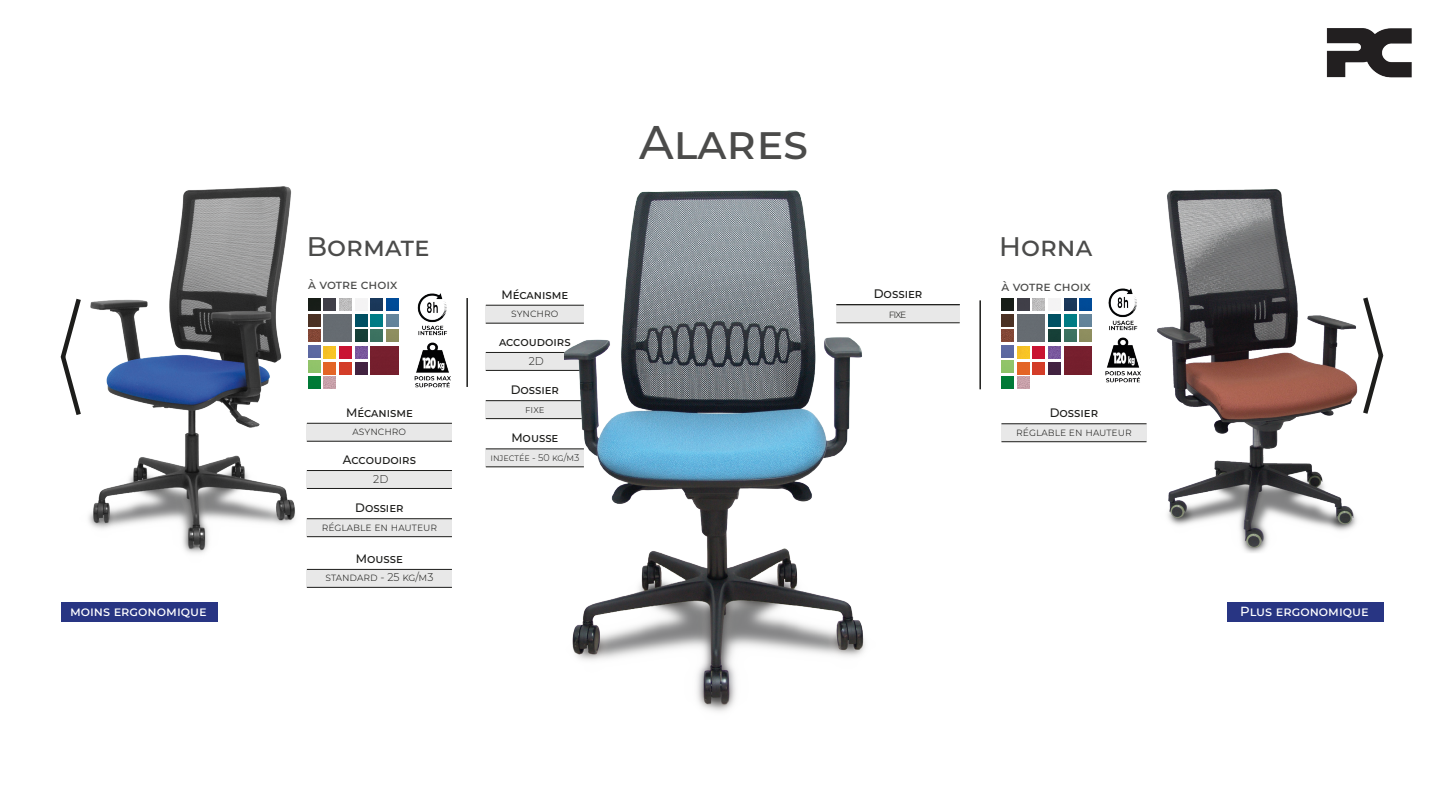
<style>
.page{position:relative;width:1440px;height:810px;background:#fff}
.page>*{position:absolute;margin:0;border:0;box-sizing:border-box;transform-origin:0 0}
.t1{font:100 47.25px "Montserrat";color:#4b4b4a}
.t2{font:100 26.85px "Montserrat";color:#4b4b4a}
.t3{font:100 13.2px "Montserrat";color:#fff}
.t4{font:100 12.75px "Montserrat";color:#4b4b4a}
.t5{font:100 12.3px "Montserrat";color:#1d1d1b}
.t6{font:100 11.25px "Montserrat";color:#1d1d1b}
.t7{font:100 10.5px "Montserrat";color:#1d1d1b}
.t8{font:100 9.75px "Montserrat";color:#1d1d1b}
</style>
<div class="page">
<img style="left:414px;top:342px;width:37px;height:46px">
<img style="left:417px;top:293px;width:31px;height:43px">
<img style="left:88px;top:186px;width:248px;height:402px">
<div style="left:1227px;top:602px;width:156px;height:20px;background:#283583"></div>
<svg style="left:60px;top:298px;width:21px;height:117px"></svg>
<svg style="left:1374px;top:322px;width:10px;height:68px"></svg>
<hr style="left:466px;top:298px;width:2px;height:89px;background:#1d1d1b">
<hr style="left:979px;top:300px;width:2px;height:89px;background:#1d1d1b">
<div style="left:61px;top:602px;width:156px;height:20px;background:#283583"></div>
<img style="left:1138px;top:189px;width:236px;height:364px">
<div style="left:836px;top:304px;width:124px;height:19px;background:#e8e8e8"></div>
<hr style="left:836px;top:322px;width:124px;height:1px;background:#1d1d1b">
<hr style="left:836px;top:304px;width:124px;height:1px;background:#1d1d1b">
<img style="left:1327px;top:29px;width:85px;height:49px">
<svg style="left:308px;top:298px;width:90px;height:90px"></svg>
<div style="left:307px;top:423px;width:145px;height:18px;background:#e8e8e8"></div>
<hr style="left:307px;top:423px;width:145px;height:1px;background:#1d1d1b">
<hr style="left:307px;top:441px;width:145px;height:1px;background:#1d1d1b">
<svg style="left:1001px;top:298px;width:91px;height:90px"></svg>
<div style="left:307px;top:470px;width:145px;height:18px;background:#e8e8e8"></div>
<hr style="left:307px;top:470px;width:145px;height:1px;background:#1d1d1b">
<hr style="left:307px;top:488px;width:145px;height:1px;background:#1d1d1b">
<div style="left:307px;top:518px;width:145px;height:19px;background:#e8e8e8"></div>
<hr style="left:307px;top:518px;width:145px;height:1px;background:#1d1d1b">
<hr style="left:307px;top:536px;width:145px;height:1px;background:#1d1d1b">
<div style="left:486px;top:305px;width:98px;height:18px;background:#e8e8e8"></div>
<hr style="left:486px;top:305px;width:98px;height:1px;background:#1d1d1b">
<hr style="left:486px;top:323px;width:98px;height:1px;background:#1d1d1b">
<div style="left:486px;top:352px;width:98px;height:18px;background:#e8e8e8"></div>
<hr style="left:486px;top:352px;width:98px;height:1px;background:#1d1d1b">
<hr style="left:486px;top:370px;width:98px;height:1px;background:#1d1d1b">
<div style="left:486px;top:400px;width:98px;height:19px;background:#e8e8e8"></div>
<hr style="left:486px;top:400px;width:98px;height:1px;background:#1d1d1b">
<hr style="left:486px;top:418px;width:98px;height:1px;background:#1d1d1b">
<div style="left:1001px;top:423px;width:145px;height:19px;background:#e8e8e8"></div>
<hr style="left:1001px;top:423px;width:145px;height:1px;background:#1d1d1b">
<hr style="left:1001px;top:441px;width:145px;height:1px;background:#1d1d1b">
<div style="left:307px;top:569px;width:145px;height:18px;background:#e8e8e8"></div>
<hr style="left:307px;top:569px;width:145px;height:1px;background:#1d1d1b">
<hr style="left:307px;top:587px;width:145px;height:1px;background:#1d1d1b">
<div style="left:486px;top:449px;width:98px;height:18px;background:#e8e8e8"></div>
<hr style="left:486px;top:449px;width:98px;height:1px;background:#1d1d1b">
<hr style="left:486px;top:467px;width:98px;height:1px;background:#1d1d1b">
<img style="left:1105px;top:334px;width:44px;height:54px">
<img style="left:1108px;top:284px;width:41px;height:50px">
<img style="left:565px;top:190px;width:310px;height:522px">
<h2 class="t2" style="left:307px;top:228px;width:124px">Bormate</h2>
<p class="t4" style="left:308px;top:276px;width:91px">à votre choix</p>
<p class="t5" style="left:346px;top:404px;width:68px">Mécanisme</p>
<p class="t6" style="left:353px;top:424px;width:55px">asynchro</p>
<p class="t5" style="left:343px;top:452px;width:75px">Accoudoirs</p>
<p class="t6" style="left:373px;top:471px;width:17px">2D</p>
<p class="t5" style="left:355px;top:500px;width:50px">Dossier</p>
<p class="t6" style="left:322px;top:519px;width:117px">réglable en hauteur</p>
<p class="t5" style="left:356px;top:550px;width:49px">Mousse</p>
<p class="t6" style="left:325px;top:570px;width:109px">standard - 25 kg/m3</p>
<h1 class="t1" style="left:639px;top:111px;width:171px">Alares</h1>
<h2 class="t2" style="left:999px;top:228px;width:95px">Horna</h2>
<p class="t4" style="left:1001px;top:278px;width:91px">à votre choix</p>
<p class="t5" style="left:501px;top:286px;width:68px">Mécanisme</p>
<p class="t6" style="left:511px;top:306px;width:49px">synchro</p>
<p class="t5" style="left:499px;top:333px;width:73px">accoudoirs</p>
<p class="t6" style="left:529px;top:353px;width:17px">2D</p>
<p class="t5" style="left:511px;top:382px;width:50px">Dossier</p>
<p class="t7" style="left:525px;top:402px;width:21px">fixe</p>
<p class="t5" style="left:1050px;top:405px;width:50px">Dossier</p>
<p class="t6" style="left:1016px;top:424px;width:117px">réglable en hauteur</p>
<p class="t5" style="left:874px;top:286px;width:50px">Dossier</p>
<p class="t6" style="left:889px;top:307px;width:19px">fixe</p>
<p class="t5" style="left:511px;top:430px;width:49px">Mousse</p>
<p class="t8" style="left:490px;top:451px;width:90px">injectée - 50 kg/m3</p>
<p class="t3" style="left:70px;top:603px;width:138px">moins ergonomique</p>
<p class="t3" style="left:1240px;top:603px;width:130px">Plus ergonomique</p>
</div>
